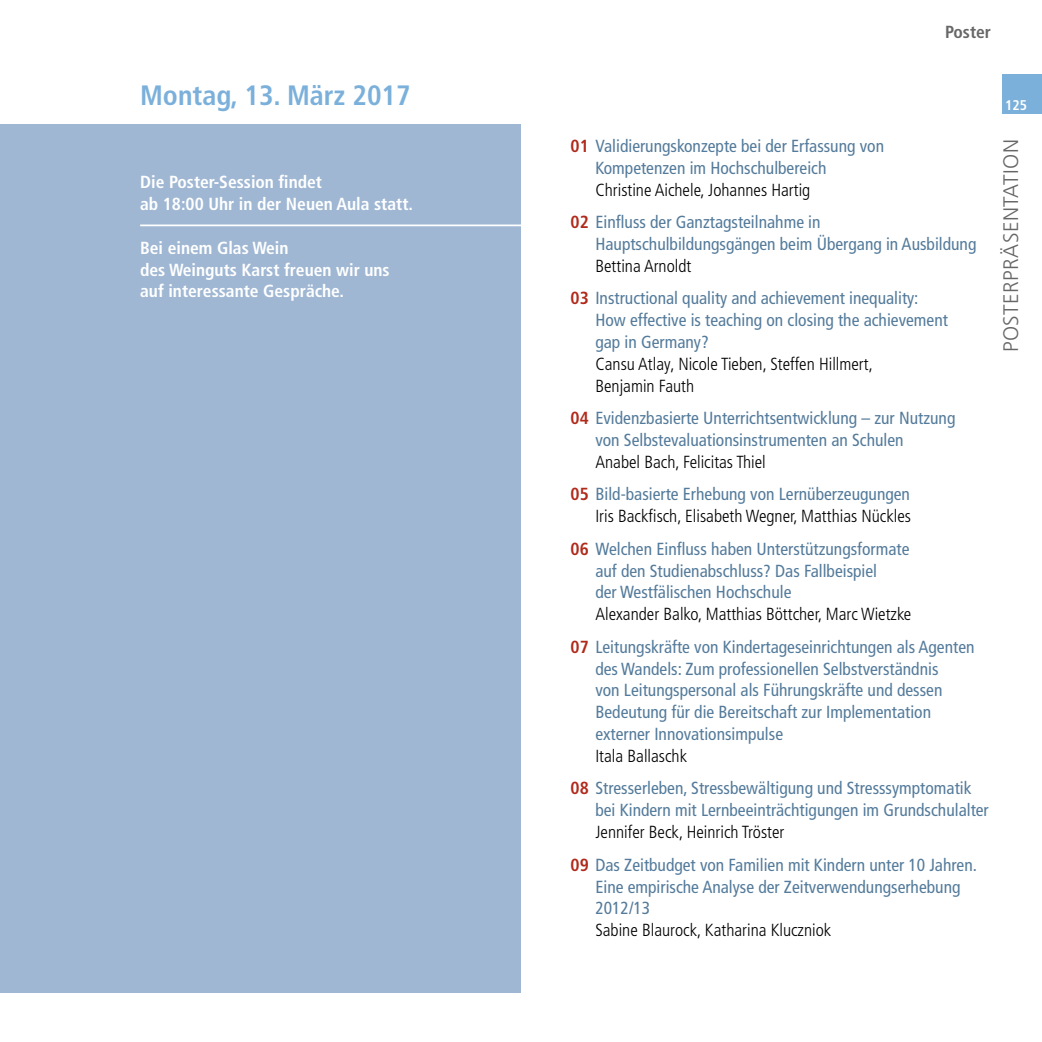
<style>
.page{position:relative;width:1042px;height:1042px;background:#fff}
.page>*{position:absolute;margin:0;border:0;box-sizing:border-box;transform-origin:0 0}
.t1{font:700 condensed 28px "Frutiger";color:#7bb0db}
.t2{font:300 21px "Frutiger";letter-spacing:.02em;color:#686767}
.t3{font:condensed 17.5px/21.9px "Frutiger";color:#547b9b}
.t4{font:300 condensed 17.5px/21.9px "Frutiger LT Pro";color:#000}
.t5{font:700 condensed 17.5px/21.9px "Frutiger";color:#fff}
.t6{font:700 condensed 17.5px "Frutiger";color:#686767}
.t7{font:700 condensed 14px "Frutiger";color:#fff}
.s1{font-weight:700;color:#b02a1b}
</style>
<div class="page">
<div style="left:1002px;top:74px;width:40px;height:40px;background:#7bb0db"></div>
<div style="left:0;top:125px;width:521px;height:868px;background:#9fb7d3"></div>
<hr style="left:140px;top:224px;width:381px;height:2px;background:#fff">
<h1 class="t1" style="left:140px;top:79px;width:272px">Montag, 13. März 2017</h1>
<p class="t5" style="left:140px;top:171px;width:274px">Die Poster-Session findet<br>ab 18:00 Uhr in der Neuen Aula statt.</p>
<p class="t5" style="left:140px;top:237px;width:251px">Bei einem Glas Wein<br>des Weinguts Karst freuen wir uns auf interessante Gespräche.</p>
<p class="t6" style="left:945px;top:21px;width:48px">Poster</p>
<p class="t3" style="left:595px;top:135px;width:290px;text-indent:-25px"><span class="s1">01</span> Validierungskonzepte bei der Erfassung von<br>Kompetenzen im Hochschulbereich</p>
<p class="t4" style="left:595px;top:179px;width:216px">Christine Aichele, Johannes Hartig</p>
<p class="t3" style="left:595px;top:211px;width:382px;text-indent:-25px"><span class="s1">02</span> Einfluss der Ganztagsteilnahme in<br>Hauptschulbildungsgängen beim Übergang in Ausbildung</p>
<p class="t4" style="left:595px;top:255px;width:97px">Bettina Arnoldt</p>
<p class="t3" style="left:595px;top:287px;width:354px;text-indent:-25px"><span class="s1">03</span> Instructional quality and achievement inequality:<br>How effective is teaching on closing the achievement gap in Germany?</p>
<p class="t4" style="left:595px;top:353px;width:279px">Cansu Atlay, Nicole Tieben, Steffen Hillmert,<br>Benjamin Fauth</p>
<p class="t3" style="left:595px;top:407px;width:361px;text-indent:-25px"><span class="s1">04</span> Evidenzbasierte Unterrichtsentwicklung – zur Nutzung von Selbstevaluationsinstrumenten an Schulen</p>
<p class="t4" style="left:595px;top:451px;width:172px">Anabel Bach, Felicitas Thiel</p>
<p class="t3" style="left:570px;top:483px;width:341px"><span class="s1">05</span> Bild-basierte Erhebung von Lernüberzeugungen</p>
<p class="t4" style="left:595px;top:505px;width:317px">Iris Backfisch, Elisabeth Wegner, Matthias Nückles</p>
<p class="t3" style="left:595px;top:538px;width:315px;text-indent:-25px"><span class="s1">06</span> Welchen Einfluss haben Unterstützungsformate auf den Studienabschluss? Das Fallbeispiel<br>der Westfälischen Hochschule</p>
<p class="t4" style="left:595px;top:603px;width:317px">Alexander Balko, Matthias Böttcher, Marc Wietzke</p>
<p class="t3" style="left:595px;top:636px;width:381px;text-indent:-25px"><span class="s1">07</span> Leitungskräfte von Kindertageseinrichtungen als Agenten des Wandels: Zum professionellen Selbstverständnis<br>von Leitungspersonal als Führungskräfte und dessen Bedeutung für die Bereitschaft zur Implementation externer Innovationsimpulse</p>
<p class="t4" style="left:595px;top:745px;width:93px">Itala Ballaschk</p>
<p class="t3" style="left:595px;top:777px;width:395px;text-indent:-25px"><span class="s1">08</span> Stresserleben, Stressbewältigung und Stresssymptomatik bei Kindern mit Lernbeeinträchtigungen im Grundschulalter</p>
<p class="t4" style="left:595px;top:821px;width:190px">Jennifer Beck, Heinrich Tröster</p>
<p class="t3" style="left:595px;top:854px;width:383px;text-indent:-25px"><span class="s1">09</span> Das Zeitbudget von Familien mit Kindern unter 10 Jahren.<br>Eine empirische Analyse der Zeitverwendungserhebung<br>2012/13</p>
<p class="t4" style="left:595px;top:919px;width:237px">Sabine Blaurock, Katharina Kluczniok</p>
<p class="t7" style="left:1005px;top:97px;width:23px">125</p>
<p class="t2" style="left:999px;top:352px;width:215px;rotate:-90deg">Posterpräsentation</p>
</div>
